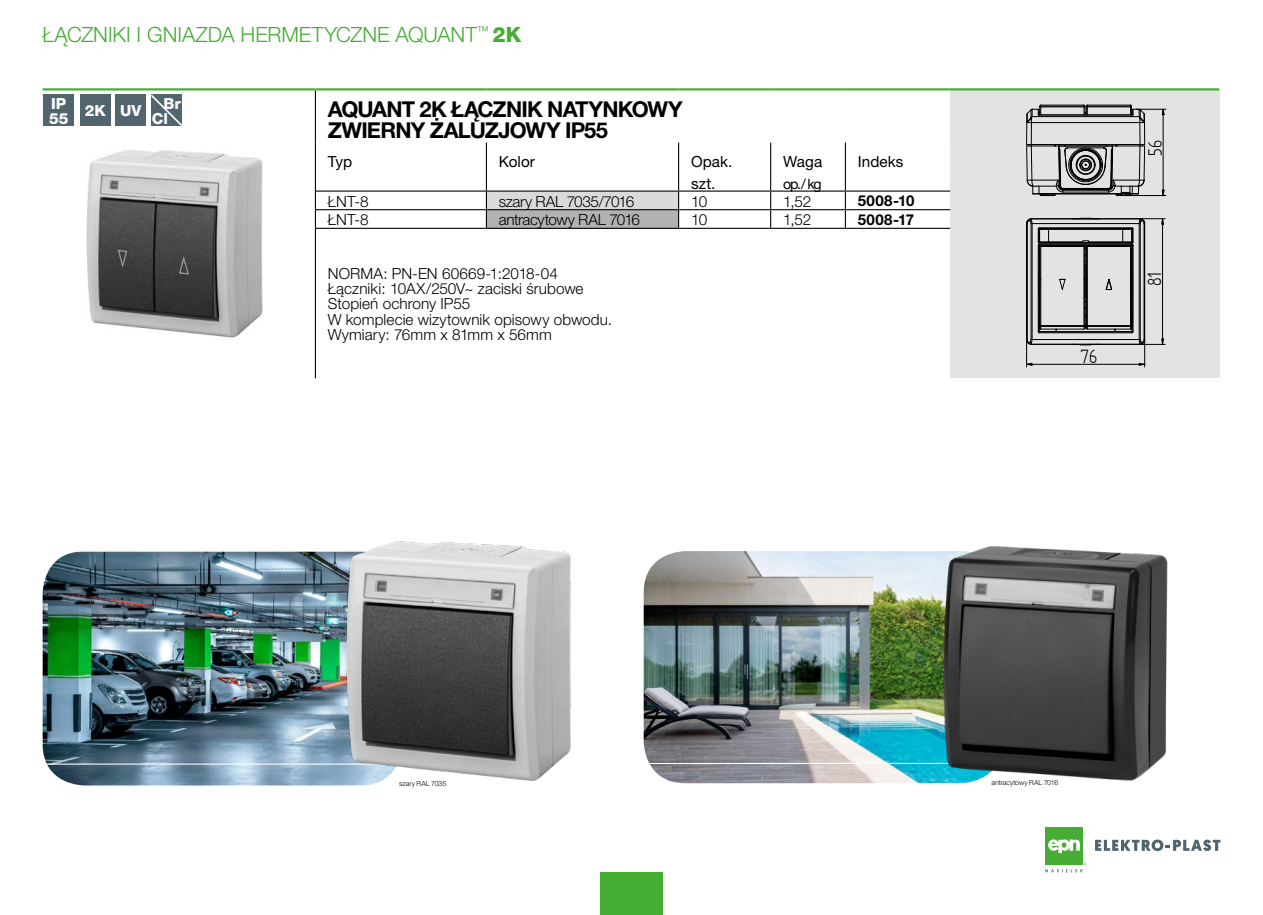
<style>
.page{position:relative;width:1263px;height:915px;background:#fff}
.page>*{position:absolute;margin:0;border:0;box-sizing:border-box;transform-origin:0 0}
.Normalny{font:700 21.9px/21.9px "Helvetica Neue CE";letter-spacing:-.035em;color:#000}
.t1{font:21.9px "Solid Edge ISO";color:#000}
.t2{font:300 21px "Helvetica Neue CE";letter-spacing:-.005em;color:#45ac34}
.Normalny-2{font:300 15.3px "Helvetica Neue CE";letter-spacing:.005em;color:#000}
.t3{font:15.3px "Helvetica Neue CE";letter-spacing:.005em;color:#000}
.Normalny-3{font:300 15.3px "Helvetica Neue CE";letter-spacing:-.03em;color:#000}
.Normalny-4{font:300 15.3px "Helvetica Neue CE";letter-spacing:-.025em;color:#000}
.Normalny-5{font:800 15.3px "Helvetica Neue CE";color:#fff}
.t4{font:700 15px "Helvetica Neue CE";letter-spacing:.03em;color:#000}
.t5{font:14.25px "Helvetica Neue CE";color:#000}
.Normalny-6{font:300 7.05px "Helvetica Neue CE";letter-spacing:-.01em;color:#000}
.s1{font-weight:800}
</style>
<div class="page">
<div style="left:600px;top:872px;width:63px;height:42px;background:#45ac34"></div>
<div style="left:1045px;top:827px;width:38px;height:38px;background:#45ac34"></div>
<svg style="left:1048px;top:839px;width:32px;height:14px"></svg>
<svg style="left:1095px;top:839px;width:125px;height:11px"></svg>
<svg style="left:1045px;top:862px;width:41px;height:10px"></svg>
<div style="left:950px;top:89px;width:269px;height:289px;background:#e3e3e3"></div>
<hr style="left:315px;top:90px;width:1px;height:52px;background:#000">
<svg style="left:315px;top:142px;width:635px;height:86px"></svg>
<hr style="left:315px;top:228px;width:1px;height:150px;background:#000">
<hr style="left:486px;top:142px;width:1px;height:48px;background:#000">
<hr style="left:678px;top:142px;width:1px;height:48px;background:#000">
<hr style="left:770px;top:142px;width:1px;height:48px;background:#000">
<hr style="left:845px;top:142px;width:1px;height:48px;background:#000">
<hr style="left:316px;top:190px;width:171px;height:1px;background:#000">
<hr style="left:487px;top:190px;width:192px;height:1px;background:#000">
<hr style="left:679px;top:190px;width:92px;height:1px;background:#000">
<hr style="left:771px;top:190px;width:74px;height:1px;background:#000">
<hr style="left:845px;top:190px;width:105px;height:1px;background:#000">
<hr style="left:316px;top:209px;width:170px;height:1px;background:#000">
<hr style="left:316px;top:228px;width:170px;height:1px;background:#000">
<hr style="left:487px;top:209px;width:191px;height:1px;background:#000">
<hr style="left:486px;top:228px;width:193px;height:1px;background:#000">
<hr style="left:679px;top:209px;width:92px;height:1px;background:#000">
<hr style="left:771px;top:209px;width:74px;height:1px;background:#000">
<hr style="left:845px;top:209px;width:105px;height:1px;background:#000">
<hr style="left:845px;top:228px;width:105px;height:1px;background:#000">
<hr style="left:679px;top:228px;width:92px;height:1px;background:#000">
<hr style="left:771px;top:228px;width:74px;height:1px;background:#000">
<hr style="left:43px;top:88px;width:272px;height:2px;background:#45ac34">
<hr style="left:315px;top:88px;width:171px;height:2px;background:#45ac34">
<hr style="left:486px;top:88px;width:193px;height:2px;background:#45ac34">
<hr style="left:679px;top:88px;width:92px;height:2px;background:#45ac34">
<hr style="left:771px;top:88px;width:74px;height:2px;background:#45ac34">
<hr style="left:845px;top:88px;width:105px;height:2px;background:#45ac34">
<hr style="left:950px;top:88px;width:269px;height:2px;background:#45ac34">
<img style="left:86px;top:150px;width:177px;height:188px">
<hr style="left:1031px;top:344px;width:109px;height:1px;background:#000">
<hr style="left:1032px;top:223px;width:107px;height:1px;background:#000">
<hr style="left:1031px;top:218px;width:109px;height:1px;background:#000">
<hr style="left:1032px;top:339px;width:107px;height:1px;background:#000">
<hr style="left:1032px;top:223px;width:1px;height:116px;background:#000">
<hr style="left:1027px;top:223px;width:1px;height:116px;background:#000">
<hr style="left:1031px;top:223px;width:1px;height:116px;background:#000">
<hr style="left:1026px;top:223px;width:1px;height:116px;background:#000">
<svg style="left:1026px;top:218px;width:6px;height:6px"></svg>
<svg style="left:1026px;top:339px;width:6px;height:28px"></svg>
<hr style="left:1026px;top:364px;width:119px;height:1px;background:#000">
<svg style="left:1038px;top:217px;width:127px;height:150px"></svg>
<hr style="left:1162px;top:218px;width:1px;height:126px;background:#000">
<svg style="left:1026px;top:105px;width:119px;height:91px"></svg>
<hr style="left:1126px;top:195px;width:40px;height:1px;background:#000">
<hr style="left:1136px;top:109px;width:30px;height:1px;background:#000">
<hr style="left:1163px;top:109px;width:1px;height:86px;background:#000">
<div style="left:43px;top:95px;width:31px;height:31px;background:#52646d"></div>
<div style="left:80px;top:95px;width:31px;height:31px;background:#52646d"></div>
<div style="left:115px;top:95px;width:31px;height:31px;background:#52646d"></div>
<svg style="left:151px;top:94px;width:31px;height:32px"></svg>
<img style="left:644px;top:551px;width:291px;height:232px">
<img style="left:43px;top:551px;width:297px;height:234px">
<hr style="left:635px;top:762px;width:551px;height:1px;background:#fff">
<hr style="left:34px;top:763px;width:551px;height:1px;background:#fff">
<img style="left:935px;top:546px;width:233px;height:238px">
<img style="left:340px;top:541px;width:231px;height:245px">
<h2 class="t2" style="left:43px;top:21px;width:480px">ŁĄCZNIKI I GNIAZDA HERMETYCZNE AQUANT<sup>™</sup> <span class="s1">2K</span></h2>
<p class="Normalny-5" style="left:51px;top:94px;width:17px">IP</p>
<p class="Normalny-5" style="left:49px;top:109px;width:21px">55</p>
<p class="Normalny-5" style="left:85px;top:101px;width:22px">2K</p>
<p class="Normalny-5" style="left:120px;top:101px;width:23px">UV</p>
<p class="Normalny-5" style="left:163px;top:94px;width:19px">Br</p>
<p class="Normalny-5" style="left:152px;top:109px;width:18px">Cl</p>
<p class="Normalny" style="left:328px;top:98px;width:356px">AQUANT 2K ŁĄCZNIK NATYNKOWY<br>ZWIERNY ŻALUZJOWY IP55</p>
<p class="t3" style="left:328px;top:152px;width:26px">Typ</p>
<p class="t3" style="left:499px;top:152px;width:38px">Kolor</p>
<p class="t3" style="left:691px;top:152px;width:43px">Opak.</p>
<p class="t3" style="left:691px;top:174px;width:26px">szt.</p>
<p class="t3" style="left:783px;top:152px;width:41px">Waga</p>
<p class="t5" style="left:783px;top:175px;width:40px">op./ kg</p>
<p class="t3" style="left:858px;top:152px;width:47px">Indeks</p>
<p class="Normalny-2" style="left:328px;top:192px;width:42px">ŁNT-8</p>
<p class="Normalny-4" style="left:499px;top:192px;width:137px">szary RAL 7035/7016</p>
<p class="Normalny-2" style="left:691px;top:192px;width:18px">10</p>
<p class="Normalny-2" style="left:783px;top:192px;width:30px">1,52</p>
<p class="t4" style="left:858px;top:191px;width:58px">5008-10</p>
<p class="Normalny-2" style="left:328px;top:210px;width:42px">ŁNT-8</p>
<p class="Normalny-3" style="left:499px;top:210px;width:143px">antracytowy RAL 7016</p>
<p class="Normalny-2" style="left:691px;top:210px;width:18px">10</p>
<p class="Normalny-2" style="left:783px;top:210px;width:30px">1,52</p>
<p class="t4" style="left:858px;top:210px;width:58px">5008-17</p>
<p class="Normalny-2" style="left:328px;top:264px;width:232px">NORMA: PN-EN 60669-1:2018-04</p>
<p class="Normalny-2" style="left:328px;top:279px;width:257px">Łączniki: 10AX/250V~ zaciski śrubowe</p>
<p class="Normalny-2" style="left:328px;top:294px;width:144px">Stopień ochrony IP55</p>
<p class="Normalny-2" style="left:328px;top:310px;width:286px">W komplecie wizytownik opisowy obwodu.</p>
<p class="Normalny-2" style="left:328px;top:325px;width:225px">Wymiary: 76mm x 81mm x 56mm</p>
<h1 class="t1" style="left:1080px;top:345px;width:18px">76</h1>
<h1 class="t1" style="left:1144px;top:155px;width:17px;rotate:-90deg">56</h1>
<h1 class="t1" style="left:1143px;top:286px;width:16px;rotate:-90deg">81</h1>
<p class="Normalny-6" style="left:399px;top:778px;width:49px">szary RAL 7035</p>
<p class="Normalny-6" style="left:991px;top:778px;width:68px">antracytowy RAL 7016</p>
</div>
